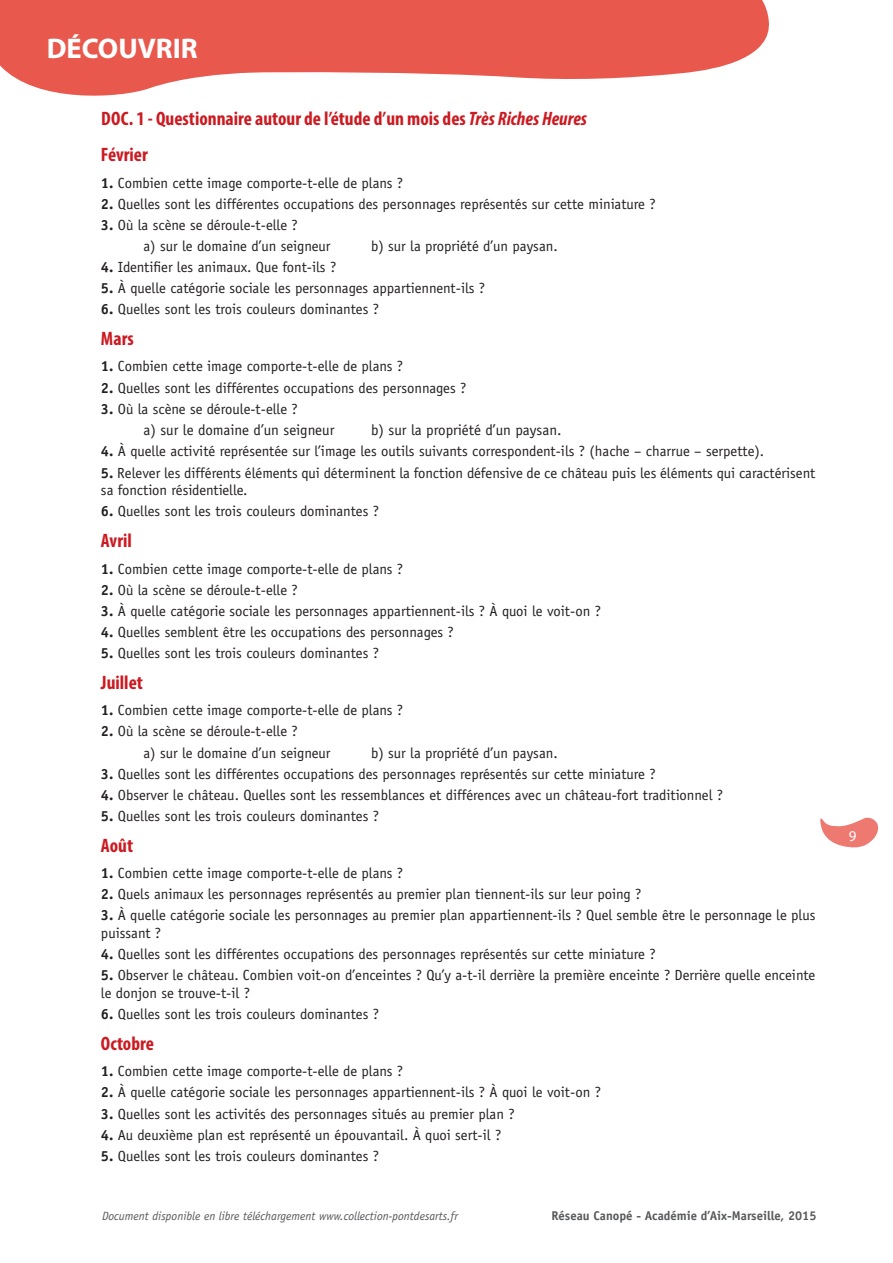
<style>
.page{position:relative;width:893px;height:1263px;background:#fff}
.page>*{position:absolute;margin:0;border:0;box-sizing:border-box;transform-origin:0 0}
.Rubrique__en_haut_de{font:700 28.5px "Myriad Pro";color:#fff}
.sous_titre_DOC_rouge{font:700 condensed 19.5px "Myriad Pro";color:#cb1a21}
.texte_courant_retrai{font:15px "Officina Sans Std";color:#231f20}
.t1{font:15px "Myriad Pro";color:#fff}
.Texte_courant_0_5{font:14.7px/17.7px "Officina Sans Std";color:#231f20}
.t2{font:700 12.75px "Officina Sans Std";color:#57585a}
.t3{font:italic 12px "Officina Sans Std";color:#57585a}
.s1{font-style:italic}
.s2{font-weight:700}
</style>
<div class="page">
<svg style="left:820px;top:817px;width:59px;height:31px"></svg>
<svg style="left:0;top:0;width:769px;height:96px;fill:#e8584d"></svg>
<p class="Rubrique__en_haut_de" style="left:47px;top:30px;width:153px">DÉCOUVRIR</p>
<p class="sous_titre_DOC_rouge" style="left:101px;top:106px;width:487px">DOC. 1 - Questionnaire autour de l’étude d’un mois des <span class="s1">Très Riches Heures</span></p>
<p class="sous_titre_DOC_rouge" style="left:101px;top:143px;width:48px">Février</p>
<p class="Texte_courant_0_5" style="left:101px;top:174px;width:304px"><span class="s2">1.</span> Combien cette image comporte-t-elle de plans ?</p>
<p class="Texte_courant_0_5" style="left:101px;top:195px;width:556px"><span class="s2">2.</span> Quelles sont les différentes occupations des personnages représentés sur cette miniature ?</p>
<p class="Texte_courant_0_5" style="left:101px;top:216px;width:198px"><span class="s2">3.</span> Où la scène se déroule-t-elle ?</p>
<p class="Texte_courant_0_5" style="left:144px;top:237px;width:189px">a) sur le domaine d’un seigneur</p>
<p class="Texte_courant_0_5" style="left:371px;top:237px;width:188px">b) sur la propriété d’un paysan.</p>
<p class="Texte_courant_0_5" style="left:101px;top:258px;width:237px"><span class="s2">4.</span> Identifier les animaux. Que font-ils ?</p>
<p class="Texte_courant_0_5" style="left:101px;top:279px;width:386px"><span class="s2">5.</span> À quelle catégorie sociale les personnages appartiennent-ils ?</p>
<p class="Texte_courant_0_5" style="left:101px;top:300px;width:279px"><span class="s2">6.</span> Quelles sont les trois couleurs dominantes ?</p>
<p class="sous_titre_DOC_rouge" style="left:101px;top:327px;width:34px">Mars</p>
<p class="Texte_courant_0_5" style="left:101px;top:358px;width:304px"><span class="s2">1.</span> Combien cette image comporte-t-elle de plans ?</p>
<p class="Texte_courant_0_5" style="left:101px;top:379px;width:367px"><span class="s2">2.</span> Quelles sont les différentes occupations des personnages ?</p>
<p class="Texte_courant_0_5" style="left:101px;top:400px;width:198px"><span class="s2">3.</span> Où la scène se déroule-t-elle ?</p>
<p class="texte_courant_retrai" style="left:144px;top:421px;width:192px">a) sur le domaine d’un seigneur</p>
<p class="texte_courant_retrai" style="left:371px;top:421px;width:192px">b) sur la propriété d’un paysan.</p>
<p class="Texte_courant_0_5" style="left:101px;top:443px;width:665px"><span class="s2">4.</span> À quelle activité représentée sur l’image les outils suivants correspondent-ils ? (hache – charrue – serpette).</p>
<p class="Texte_courant_0_5" style="left:101px;top:464px;width:716px"><span class="s2">5.</span> Relever les différents éléments qui déterminent la fonction défensive de ce château puis les éléments qui caractérisent sa fonction résidentielle.</p>
<p class="Texte_courant_0_5" style="left:101px;top:503px;width:279px"><span class="s2">6.</span> Quelles sont les trois couleurs dominantes ?</p>
<p class="sous_titre_DOC_rouge" style="left:101px;top:529px;width:32px">Avril</p>
<p class="Texte_courant_0_5" style="left:101px;top:560px;width:304px"><span class="s2">1.</span> Combien cette image comporte-t-elle de plans ?</p>
<p class="Texte_courant_0_5" style="left:101px;top:581px;width:198px"><span class="s2">2.</span> Où la scène se déroule-t-elle ?</p>
<p class="Texte_courant_0_5" style="left:101px;top:602px;width:501px"><span class="s2">3.</span> À quelle catégorie sociale les personnages appartiennent-ils ? À quoi le voit-on ?</p>
<p class="Texte_courant_0_5" style="left:101px;top:623px;width:354px"><span class="s2">4.</span> Quelles semblent être les occupations des personnages ?</p>
<p class="Texte_courant_0_5" style="left:101px;top:644px;width:279px"><span class="s2">5.</span> Quelles sont les trois couleurs dominantes ?</p>
<p class="sous_titre_DOC_rouge" style="left:101px;top:670px;width:43px">Juillet</p>
<p class="Texte_courant_0_5" style="left:101px;top:701px;width:304px"><span class="s2">1.</span> Combien cette image comporte-t-elle de plans ?</p>
<p class="Texte_courant_0_5" style="left:101px;top:723px;width:198px"><span class="s2">2.</span> Où la scène se déroule-t-elle ?</p>
<p class="Texte_courant_0_5" style="left:144px;top:744px;width:189px">a) sur le domaine d’un seigneur</p>
<p class="Texte_courant_0_5" style="left:371px;top:744px;width:188px">b) sur la propriété d’un paysan.</p>
<p class="Texte_courant_0_5" style="left:101px;top:765px;width:556px"><span class="s2">3.</span> Quelles sont les différentes occupations des personnages représentés sur cette miniature ?</p>
<p class="Texte_courant_0_5" style="left:101px;top:786px;width:624px"><span class="s2">4.</span> Observer le château. Quelles sont les ressemblances et différences avec un château-fort traditionnel ?</p>
<p class="Texte_courant_0_5" style="left:101px;top:807px;width:279px"><span class="s2">5.</span> Quelles sont les trois couleurs dominantes ?</p>
<p class="sous_titre_DOC_rouge" style="left:101px;top:833px;width:34px">Août</p>
<p class="Texte_courant_0_5" style="left:101px;top:864px;width:304px"><span class="s2">1.</span> Combien cette image comporte-t-elle de plans ?</p>
<p class="Texte_courant_0_5" style="left:101px;top:885px;width:542px"><span class="s2">2.</span> Quels animaux les personnages représentés au premier plan tiennent-ils sur leur poing ?</p>
<p class="Texte_courant_0_5" style="left:101px;top:906px;width:716px"><span class="s2">3.</span> À quelle catégorie sociale les personnages au premier plan appartiennent-ils ? Quel semble être le personnage le plus puissant ?</p>
<p class="Texte_courant_0_5" style="left:101px;top:945px;width:556px"><span class="s2">4.</span> Quelles sont les différentes occupations des personnages représentés sur cette miniature ?</p>
<p class="Texte_courant_0_5" style="left:101px;top:966px;width:716px"><span class="s2">5.</span> Observer le château. Combien voit-on d’enceintes ? Qu’y a-t-il derrière la première enceinte ? Derrière quelle enceinte le donjon se trouve-t-il ?</p>
<p class="Texte_courant_0_5" style="left:101px;top:1005px;width:279px"><span class="s2">6.</span> Quelles sont les trois couleurs dominantes ?</p>
<p class="sous_titre_DOC_rouge" style="left:101px;top:1031px;width:54px">Octobre</p>
<p class="Texte_courant_0_5" style="left:101px;top:1062px;width:304px"><span class="s2">1.</span> Combien cette image comporte-t-elle de plans ?</p>
<p class="Texte_courant_0_5" style="left:101px;top:1083px;width:501px"><span class="s2">2.</span> À quelle catégorie sociale les personnages appartiennent-ils ? À quoi le voit-on ?</p>
<p class="Texte_courant_0_5" style="left:101px;top:1105px;width:415px"><span class="s2">3.</span> Quelles sont les activités des personnages situés au premier plan ?</p>
<p class="Texte_courant_0_5" style="left:101px;top:1126px;width:402px"><span class="s2">4.</span> Au deuxième plan est représenté un épouvantail. À quoi sert-il ?</p>
<p class="Texte_courant_0_5" style="left:101px;top:1147px;width:279px"><span class="s2">5.</span> Quelles sont les trois couleurs dominantes ?</p>
<p class="t3" style="left:102px;top:1208px;width:357px">Document disponible en libre téléchargement www.collection-pontdesarts.fr</p>
<p class="t2" style="left:551px;top:1208px;width:266px">Réseau Canopé - Académie d’Aix-Marseille, 2015</p>
<p class="t1" style="left:849px;top:827px;width:9px">9</p>
</div>
